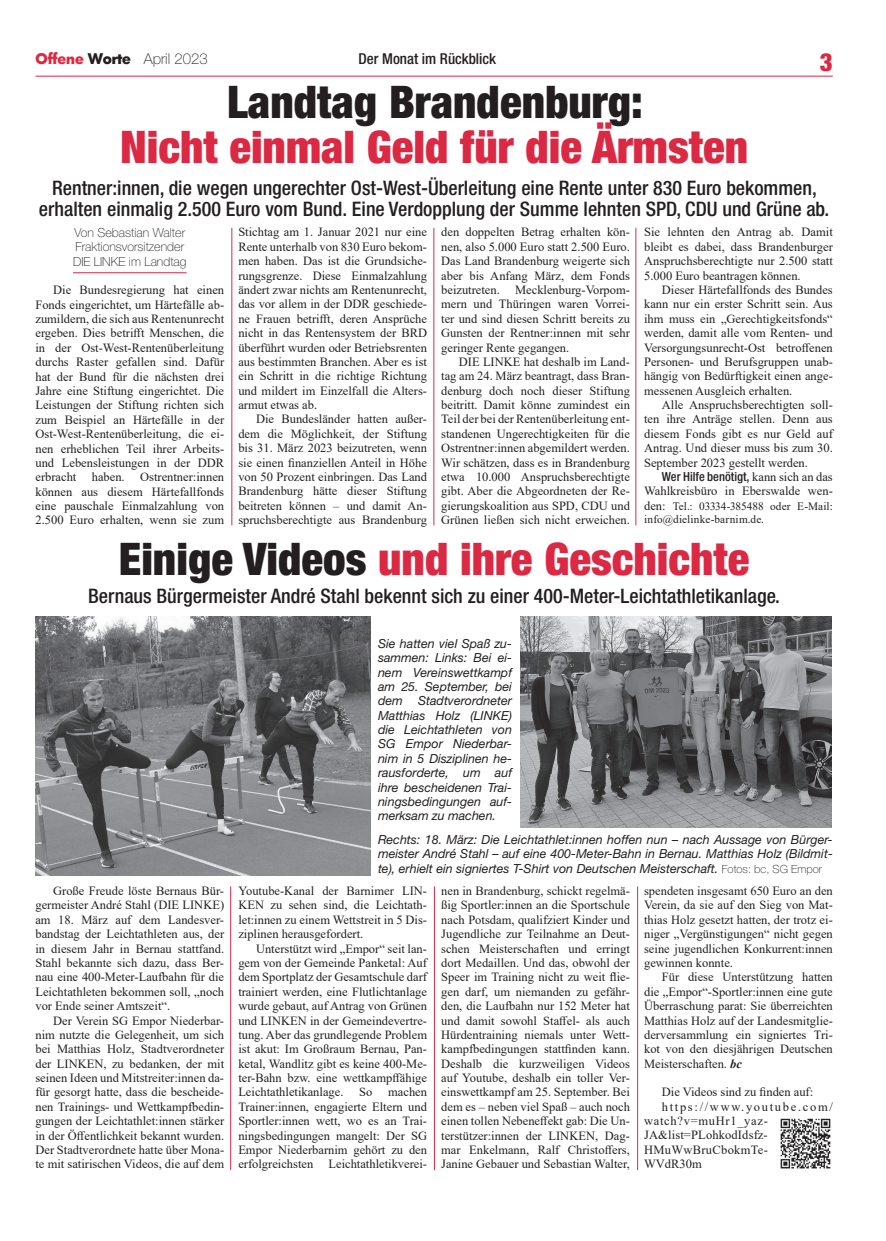
<style>
.page{position:relative;width:886px;height:1241px;background:#fff}
.page>*{position:absolute;margin:0;border:0;box-sizing:border-box;transform-origin:0 0}
.t1{font:900 condensed 45px "Helvetica Neue LT Std";color:#dc2943}
.t2{font:900 condensed 45px "Helvetica Neue LT Std";color:#231f20}
.t3{font:900 condensed 25px "Helvetica Neue LT Std";color:#dc2943}
.t4{font:500 condensed 20px/21.2px "Helvetica Neue LT Std";color:#231f20;text-align:center}
.t5{font:100 15px "Helvetica Neue LT Std";color:#231f20}
.t6{font:500 condensed 15px "Helvetica Neue LT Std";color:#231f20}
.t7{font:12.5px/14.4px "Times New Roman";color:#231f20;text-align:justify}
.t8{font:italic 12.5px/14.4px "Helvetica Neue LT Std";color:#231f20;text-align:justify}
.t9{font:100 12.5px/14.4px "Helvetica Neue LT Std";color:#231f20}
.t10{font:500 condensed 12.5px "Helvetica Neue LT Std";color:#231f20}
.t11{font:12.5px "Times New Roman";letter-spacing:.135em;color:#231f20}
.t12{font:12.5px "Times New Roman";letter-spacing:.055em;color:#231f20}
.t13{font:12.5px "Times New Roman";letter-spacing:.025em;color:#231f20}
.t14{font:11.25px/13.1px "Times New Roman";letter-spacing:.005em;color:#231f20}
.s1{font-family:"Limerick";font-weight:800;color:#dc2943}
.s2{font-family:"Limerick";font-weight:800}
.s3{font-family:"Times New Roman";font-weight:400;font-stretch:normal}
.s4{font-size:12.5px}
.s5{color:#231f20}
.s6{font-weight:100;font-style:normal;font-size:11.25px}
.s7{font-weight:700;font-style:italic}
</style>
<div class="page">
<hr style="left:35px;top:76px;width:798px;height:1px;background:#dc2943">
<img style="left:521px;top:616px;width:310px;height:211px">
<hr style="left:73px;top:272px;width:114px;height:1px;background:#dc2943">
<img style="left:35px;top:617px;width:336px;height:258px">
<img style="left:780px;top:1118px;width:51px;height:51px">
<hr style="left:231px;top:228px;width:1px;height:297px;background:#dc2943">
<hr style="left:433px;top:228px;width:1px;height:297px;background:#dc2943">
<hr style="left:635px;top:228px;width:1px;height:297px;background:#dc2943">
<hr style="left:230px;top:886px;width:1px;height:283px;background:#dc2943">
<hr style="left:434px;top:886px;width:1px;height:283px;background:#dc2943">
<hr style="left:637px;top:886px;width:1px;height:283px;background:#dc2943">
<p class="t5" style="left:35px;top:50px;width:174px"><span class="s1">Offene</span> <span class="s2">Worte</span> April 2023</p>
<p class="t6" style="left:359px;top:50px;width:139px">Der Monat im Rückblick</p>
<h2 class="t3" style="left:820px;top:47px;width:15px">3</h2>
<h1 class="t2" style="left:227px;top:74px;width:417px">Landtag Brandenburg:</h1>
<h1 class="t1" style="left:120px;top:119px;width:629px">Nicht einmal Geld für die Ärmsten</h1>
<h3 class="t4" style="left:39px;top:177px;width:792px">Rentner:innen, die wegen ungerechter Ost-West-Überleitung eine Rente unter 830 Euro bekommen, erhalten einmalig 2.500 Euro vom Bund. Eine Verdopplung der Summe lehnten SPD, CDU und Grüne ab.</h3>
<p class="t9" style="left:73px;top:225px;width:115px">Von Sebastian Walter<br>Fraktionsvorsitzender<br>DIE LINKE im Landtag</p>
<p class="t7" style="left:35px;top:282px;width:190px;text-indent:18px">Die Bundesregierung hat einen Fonds eingerichtet, um Härtefälle ab&shy;zumildern, die sich aus Rentenunrecht ergeben. Dies betrifft Menschen, die in der Ost-West-Rentenüberleitung durchs Raster gefallen sind. Dafür hat der Bund für die nächsten drei Jahre eine Stiftung eingerichtet. Die Leistungen der Stiftung richten sich zum Beispiel an Härtefälle in der Ost-West-Rentenüberleitung, die ei&shy;nen erheblichen Teil ihrer Arbeits&shy;und Lebensleistungen in der DDR erbracht haben. Ostrentner:innen können aus diesem Härtefallfonds eine pauschale Einmalzahlung von 2.500 Euro erhalten, wenn sie zum</p>
<p class="t7" style="left:238px;top:225px;width:190px">Stichtag am 1. Januar 2021 nur eine Rente unterhalb von 830 Euro bekom&shy;men haben. Das ist die Grundsiche&shy;rungsgrenze. Diese Einmalzahlung ändert zwar nichts am Rentenunrecht, das vor allem in der DDR geschiede&shy;ne Frauen betrifft, deren Ansprüche nicht in das Rentensystem der BRD überführt wurden oder Betriebsrenten aus bestimmten Branchen. Aber es ist ein Schritt in die richtige Richtung und mildert im Einzelfall die Alters&shy;armut etwas ab.</p>
<p class="t7" style="left:238px;top:411px;width:190px;text-indent:18px">Die Bundesländer hatten außer&shy;dem die Möglichkeit, der Stiftung bis 31. März 2023 beizutreten, wenn sie einen finanziellen Anteil in Höhe von 50 Prozent einbringen. Das Land Brandenburg hätte dieser Stiftung beitreten können – und damit An&shy;spruchsberechtigte aus Brandenburg</p>
<p class="t7" style="left:441px;top:225px;width:190px">den doppelten Betrag erhalten kön&shy;nen, also 5.000 Euro statt 2.500 Euro.<br>Das Land Brandenburg weigerte sich aber bis Anfang März, dem Fonds beizutreten. Mecklenburg-Vorpom&shy;mern und Thüringen waren Vorrei&shy;ter und sind diesen Schritt bereits zu Gunsten der Rentner:innen mit sehr geringer Rente gegangen.</p>
<p class="t7" style="left:441px;top:354px;width:190px;text-indent:18px">DIE LINKE hat deshalb im Land&shy;tag am 24. März beantragt, dass Bran&shy;denburg doch noch dieser Stiftung beitritt. Damit könne zumindest ein Teil der bei der Rentenüberleitung ent&shy;standenen Ungerechtigkeiten für die Ostrentner:innen abgemildert werden.<br>Wir schätzen, dass es in Brandenburg etwa 10.000 Anspruchsberechtigte gibt. Aber die Abgeordneten der Re&shy;gierungskoalition aus SPD, CDU und Grünen ließen sich nicht erweichen.</p>
<p class="t7" style="left:644px;top:225px;width:190px">Sie lehnten den Antrag ab. Damit bleibt es dabei, dass Brandenburger Anspruchsberechtigte nur 2.500 statt 5.000 Euro beantragen können.</p>
<p class="t7" style="left:644px;top:282px;width:190px;text-indent:18px">Dieser Härtefallfonds des Bundes kann nur ein erster Schritt sein. Aus ihm muss ein „Gerechtigkeitsfonds“ werden, damit alle vom Renten- und Versorgungsunrecht-Ost betroffenen Personen- und Berufsgruppen unab&shy;hängig von Bedürftigkeit einen ange&shy;messenen Ausgleich erhalten.</p>
<p class="t7" style="left:644px;top:397px;width:190px;text-indent:18px">Alle Anspruchsberechtigten soll&shy;ten ihre Anträge stellen. Denn aus diesem Fonds gibt es nur Geld auf Antrag. Und dieser muss bis zum 30.<br>September 2023 gestellt werden.</p>
<p class="t10" style="left:662px;top:469px;width:172px">Wer Hilfe benötigt, <span class="s3">kann sich an das</span></p>
<p class="t7" style="left:644px;top:483px;width:190px">Wahlkreisbüro in Eberswalde wen-</p>
<p class="t14" style="left:644px;top:499px;width:190px"><span class="s4">den:</span> Tel.: 03334-385488 oder E-Mail: info@dielinke-barnim.de.</p>
<h1 class="t1" style="left:119px;top:531px;width:632px"><span class="s5">Einige Videos</span> und ihre Geschichte</h1>
<h3 class="t4" style="left:88px;top:585px;width:693px">Bernaus Bürgermeister André Stahl bekennt sich zu einer 400-Meter-Leichtathletikanlage.</h3>
<p class="t8" style="left:378px;top:635px;width:136px">Sie hatten viel Spaß zu&shy;sammen: Links: Bei ei&shy;nem Vereinswettkampf am 25. September, bei dem Stadtverordneter Matthias Holz (LINKE) die Leichtathleten von SG Empor Niederbar&shy;nim in 5 Disziplinen he&shy;rausforderte, um auf ihre bescheidenen Trai&shy;ningsbedingungen auf&shy;merksam zu machen.</p>
<p class="t7" style="left:35px;top:883px;width:190px;text-indent:18px">Große Freude löste Bernaus Bür&shy;germeister André Stahl (DIE LINKE) am 18. März auf dem Landesver&shy;bandstag der Leichtathleten aus, der in diesem Jahr in Bernau stattfand.<br>Stahl bekannte sich dazu, dass Ber&shy;nau eine 400-Meter-Laufbahn für die Leichtathleten bekommen soll, „noch vor Ende seiner Amtszeit“.</p>
<p class="t7" style="left:35px;top:1012px;width:190px;text-indent:18px">Der Verein SG Empor Niederbar&shy;nim nutzte die Gelegenheit, um sich bei Matthias Holz, Stadtverordneter der LINKEN, zu bedanken, der mit seinen Ideen und Mitstreiter:innen da&shy;für gesorgt hatte, dass die bescheide&shy;nen Trainings- und Wettkampfbedin&shy;gungen der Leichtathlet:innen stärker in der Öffentlichkeit bekannt wurden.<br>Der Stadtverordnete hatte über Mona&shy;te mit satirischen Videos, die auf dem</p>
<p class="t8" style="left:378px;top:832px;width:456px">Rechts: 18. März: Die Leichtathlet:innen hoffen nun – nach Aussage von Bürger&shy;meister André Stahl – auf eine 400-Meter-Bahn in Bernau. Matthias Holz (Bildmit&shy;te), erhielt ein signiertes T-Shirt von Deutschen Meisterschaft. <span class="s6">Fotos: bc, SG Empor</span></p>
<p class="t7" style="left:238px;top:883px;width:190px">Youtube-Kanal der Barnimer LIN-KEN zu sehen sind, die Leichtath&shy;let:innen zu einem Wettstreit in 5 Dis&shy;ziplinen herausgefordert.</p>
<p class="t7" style="left:238px;top:940px;width:190px;text-indent:18px">Unterstützt wird „Empor“ seit lan&shy;gem von der Gemeinde Panketal: Auf dem Sportplatz der Gesamtschule darf trainiert werden, eine Flutlichtanlage wurde gebaut, auf Antrag von Grünen und LINKEN in der Gemeindevertre&shy;tung. Aber das grundlegende Problem ist akut: Im Großraum Bernau, Pan&shy;ketal, Wandlitz gibt es keine 400-Me&shy;ter-Bahn bzw. eine wettkampffähige Leichtathletikanlage.</p>
<p class="t7" style="left:238px;top:1084px;width:190px;text-indent:150px">machen Trainer:innen, engagierte Eltern und Sportler:innen wett, wo es an Trai&shy;ningsbedingungen mangelt: Der SG Empor Niederbarnim gehört zu den erfolgreichsten Leichtathletikverei-</p>
<p class="t7" style="left:359px;top:1084px;width:15px">So</p>
<p class="t7" style="left:441px;top:883px;width:190px">nen in Brandenburg, schickt regelmä&shy;ßig Sportler:innen an die Sportschule nach Potsdam, qualifziert Kinder und Jugendliche zur Teilnahme an Deut&shy;schen Meisterschaften und erringt dort Medaillen. Und das, obwohl der Speer im Training nicht zu weit flie&shy;gen darf, um niemanden zu gefähr&shy;den, die Laufbahn nur 152 Meter hat und damit sowohl Staffel- als auch Hürdentraining niemals unter Wett&shy;kampfbedingungen stattfinden kann.<br>Deshalb die kurzweiligen Videos auf Youtube, deshalb ein toller Ver&shy;einswettkampf am 25. September. Bei dem es – neben viel Spaß – auch noch einen tollen Nebeneffekt gab: Die Un&shy;terstützer:innen der LINKEN, Dag&shy;mar Enkelmann, Ralf Christoffers, Janine Gebauer und Sebastian Walter,</p>
<p class="t7" style="left:644px;top:883px;width:190px">spendeten insgesamt 650 Euro an den Verein, da sie auf den Sieg von Mat&shy;thias Holz gesetzt hatten, der trotz ei&shy;niger „Vergünstigungen“ nicht gegen seine jugendlichen Konkurrent:innen gewinnen konnte.</p>
<p class="t7" style="left:644px;top:969px;width:190px;text-indent:18px">Für diese Unterstützung hatten die „Empor“-Sportler:innen eine gute Überraschung parat: Sie überreichten Matthias Holz auf der Landesmitglie&shy;derversammlung ein signiertes Tri&shy;kot von den diesjährigen Deutschen Meisterschaften. <span class="s7">bc</span></p>
<p class="t7" style="left:662px;top:1084px;width:153px">Die Videos sind zu finden auf:</p>
<p class="t11" style="left:662px;top:1097px;width:173px">https://www.youtube.com/</p>
<p class="t12" style="left:644px;top:1111px;width:125px">watch?v=muHr1_yaz-</p>
<p class="t7" style="left:644px;top:1127px;width:125px">JA&amp;list=PLohkodIdsfz-</p>
<p class="t13" style="left:644px;top:1140px;width:125px">HMuWwBruCbokmTe-</p>
<p class="t7" style="left:644px;top:1156px;width:59px">WVdR30m</p>
</div>
